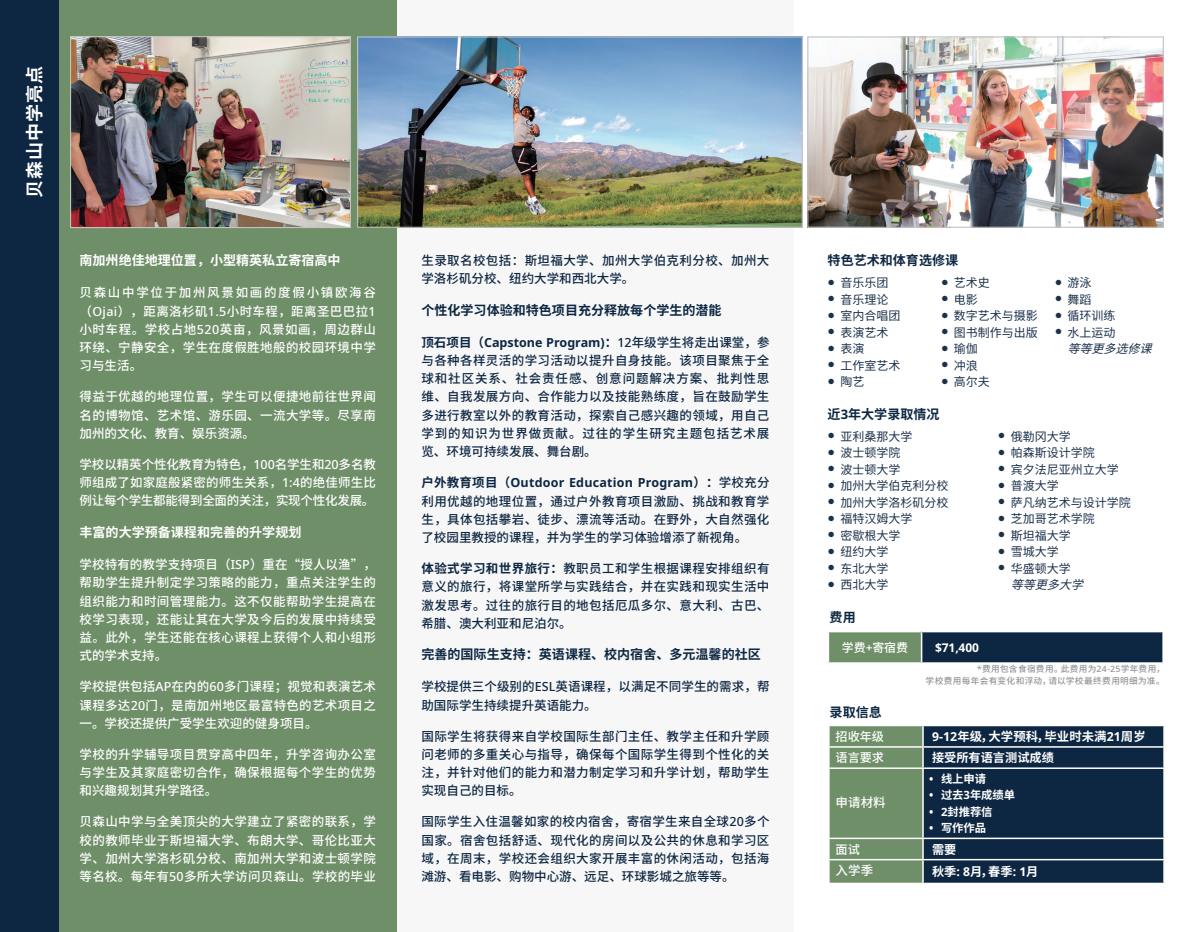
<style>
.page{position:relative;width:1191px;height:932px;background:#fff}
.page>*{position:absolute;margin:0;border:0;box-sizing:border-box;transform-origin:0 0}
.t1{font:700 18px "Source Han Sans CN";letter-spacing:.05em;color:#fff}
.t2{font:700 13.05px "Noto Sans CJ Ksc";color:#0d2743}
.t3{font:700 13.05px "Noto Sans CJ Ksc";color:#fff}
.t4{font:500 12.6px/18.3px "Noto Sans CJ Ksc";letter-spacing:.03em;color:#0d2743;text-align:justify}
.t5{font:500 12.6px/18.3px "Noto Sans CJ Ksc";letter-spacing:.03em;color:#fff;text-align:justify}
.t6{font:500 12.6px/18.3px "Noto Sans CJ Ksc";letter-spacing:.005em;color:#0d2743}
.t7{font:700 12.3px "Noto Sans CJ Ksc";letter-spacing:.005em;color:#fff}
.t8{font:700 12.15px "Noto Sans CJ Ksc";color:#fff}
.t9{font:500 12.15px "Noto Sans CJ Ksc";letter-spacing:-.01em;color:#fff}
.t10{font:12px "Noto Sans CJ Ksc";color:#1b314b}
.t11{font:italic 12px "Noto Sans CJ Ksc";color:#1b314b}
.t12{font:700 12px "Noto Sans";color:#fff}
.t13{font:500 12px "Noto Sans CJ Ksc";color:#fff}
.t14{font:700 11.4px "Noto Sans CJ Ksc";letter-spacing:-.005em;color:#fff}
._2020_Small_Print{font:500 8.7px "Noto Sans CJ Ksc";letter-spacing:.035em;color:#939598}
.s1{font-family:"Noto Sans"}
.s2{font-weight:700}
.s3{font-family:"Noto Sans";font-weight:700}
.s4{font-family:"Arial";font-size:12.6px}
.s5{font-family:"Noto Sans";font-size:12.15px}
</style>
<div class="page">
<div style="left:397px;top:0;width:397px;height:931px;background:#f7f7f7"></div>
<div style="left:58px;top:0;width:339px;height:931px;background:#6f8f68"></div>
<svg style="left:829px;top:725px;width:335px;height:157px;background:#324c55"></svg>
<hr style="left:829px;top:858px;width:94px;height:2px;background:#fff">
<hr style="left:923px;top:858px;width:241px;height:2px;background:#fff">
<div style="left:0;top:0;width:58px;height:931px;background:#0d2743"></div>
<div style="left:828px;top:631px;width:93px;height:31px;background:#6f8f68"></div>
<div style="left:921px;top:631px;width:242px;height:31px;background:#0d2743"></div>
<hr style="left:827px;top:630px;width:94px;height:2px;background:#fff">
<hr style="left:827px;top:632px;width:2px;height:30px;background:#fff">
<hr style="left:921px;top:630px;width:242px;height:2px;background:#fff">
<hr style="left:921px;top:632px;width:1px;height:30px;background:#fff">
<hr style="left:1162px;top:632px;width:1px;height:30px;background:#fff">
<img style="left:359px;top:38px;width:442px;height:188px">
<div style="left:357px;top:36px;width:446px;height:192px;border:1px solid #c3c3c3"></div>
<img style="left:72px;top:38px;width:277px;height:188px">
<div style="left:70px;top:36px;width:281px;height:192px;border:1px solid #c3c3c3"></div>
<img style="left:809px;top:38px;width:352px;height:188px">
<div style="left:807px;top:36px;width:356px;height:192px;border:1px solid #c3c3c3"></div>
<p class="t1" style="left:25px;top:197px;width:133px;rotate:-90deg">贝森山中学亮点</p>
<p class="t3" style="left:80px;top:253px;width:262px">南加州绝佳地理位置，小型精英私立寄宿高中</p>
<p class="t5" style="left:80px;top:284px;width:298px">贝森山中学位于加州风景如画的度假小镇欧海谷（<span class="s1">Ojai</span>），距离洛杉矶<span class="s1">1.5</span>小时车程，距离圣巴巴拉<span class="s1">1</span>小时车程。学校占地<span class="s1">520</span>英亩，风景如画，周边群山环绕、宁静安全，学生在度假胜地般的校园环境中学习与生活。</p>
<p class="t5" style="left:80px;top:388px;width:298px">得益于优越的地理位置，学生可以便捷地前往世界闻名的博物馆、艺术馆、游乐园、一流大学等。尽享南加州的文化、教育、娱乐资源。</p>
<p class="t5" style="left:80px;top:455px;width:298px">学校以精英个性化教育为特色，<span class="s1">100</span>名学生和<span class="s1">20</span>多名教师组成了如家庭般紧密的师生关系，<span class="s1">1:4</span>的绝佳师生比例让每个学生都能得到全面的关注，实现个性化发展。</p>
<p class="t3" style="left:80px;top:524px;width:223px">丰富的大学预备课程和完善的升学规划</p>
<p class="t5" style="left:80px;top:555px;width:298px">学校特有的教学支持项目（<span class="s1">ISP</span>）重在“授人以渔”，帮助学生提升制定学习策略的能力，重点关注学生的组织能力和时间管理能力。这不仅能帮助学生提高在校学习表现，还能让其在大学及今后的发展中持续受益。此外，学生还能在核心课程上获得个人和小组形式的学术支持。</p>
<p class="t5" style="left:80px;top:677px;width:298px">学校提供包括<span class="s1">AP</span>在内的<span class="s1">60</span>多门课程；视觉和表演艺术课程多达<span class="s1">20</span>门，是南加州地区最富特色的艺术项目之一。学校还提供广受学生欢迎的健身项目。</p>
<p class="t5" style="left:80px;top:745px;width:298px">学校的升学辅导项目贯穿高中四年，升学咨询办公室与学生及其家庭密切合作，确保根据每个学生的优势和兴趣规划其升学路径。</p>
<p class="t5" style="left:80px;top:812px;width:298px">贝森山中学与全美顶尖的大学建立了紧密的联系，学校的教师毕业于斯坦福大学、布朗大学、哥伦比亚大学、加州大学洛杉矶分校、南加州大学和波士顿学院等名校。每年有<span class="s1">50</span>多所大学访问贝森山。学校的毕业</p>
<p class="t4" style="left:421px;top:251px;width:349px">生录取名校包括：斯坦福大学、加州大学伯克利分校、加州大学洛杉矶分校、纽约大学和西北大学。</p>
<p class="t2" style="left:421px;top:302px;width:302px">个性化学习体验和特色项目充分释放每个学生的潜能</p>
<p class="t4" style="left:421px;top:333px;width:349px"><span class="s2">顶石项目（</span><span class="s3">Capstone Program)</span><span class="s2">：</span><span class="s1">12</span>年级学生将走出课堂，参与各种各样灵活的学习活动以提升自身技能。该项目聚焦于全球和社区关系、社会责任感、创意问题解决方案、批判性思维、自我发展方向、合作能力以及技能熟练度，旨在鼓励学生多进行教室以外的教育活动，探索自己感兴趣的领域，用自己学到的知识为世界做贡献。过往的学生研究主题包括艺术展览、环境可持续发展、舞台剧。</p>
<p class="t4" style="left:421px;top:473px;width:349px"><span class="s2">户外教育项目（</span><span class="s3">Outdoor Education Program</span><span class="s2">）：</span>学校充分利用优越的地理位置，通过户外教育项目激励、挑战和教育学生，具体包括攀岩、徒步、漂流等活动。在野外，大自然强化了校园里教授的课程，并为学生的学习体验增添了新视角。</p>
<p class="t4" style="left:421px;top:559px;width:349px"><span class="s2">体验式学习和世界旅行：</span>教职员工和学生根据课程安排组织有意义的旅行，将课堂所学与实践结合，并在实践和现实生活中激发思考。过往的旅行目的地包括厄瓜多尔、意大利、古巴、希腊、澳大利亚和尼泊尔。</p>
<p class="t2" style="left:421px;top:647px;width:341px">完善的国际生支持：英语课程、校内宿舍、多元温馨的社区</p>
<p class="t6" style="left:421px;top:677px;width:349px">学校提供三个级别的<span class="s1">ESL</span>英语课程，以满足不同学生的需求，帮助国际学生持续提升英语能力。</p>
<p class="t4" style="left:421px;top:726px;width:349px">国际学生将获得来自学校国际生部门主任、教学主任和升学顾问老师的多重关心与指导，确保每个国际学生得到个性化的关注，并针对他们的能力和潜力制定学习和升学计划，帮助学生实现自己的目标。</p>
<p class="t4" style="left:421px;top:812px;width:350px">国际学生入住温馨如家的校内宿舍，寄宿学生来自全球<span class="s1">20</span>多个国家。宿舍包括舒适、现代化的房间以及公共的休息和学习区域，在周末，学校还会组织大家开展丰富的休闲活动，包括海滩游、看电影、购物中心游、远足、环球影城之旅等等。</p>
<p class="t2" style="left:827px;top:253px;width:132px">特色艺术和体育选修课</p>
<p class="t10" style="left:827px;top:276px;width:62px"><span class="s4">●</span> 音乐乐团</p>
<p class="t10" style="left:827px;top:292px;width:62px"><span class="s4">●</span> 音乐理论</p>
<p class="t10" style="left:827px;top:309px;width:74px"><span class="s4">●</span> 室内合唱团</p>
<p class="t10" style="left:827px;top:325px;width:62px"><span class="s4">●</span> 表演艺术</p>
<p class="t10" style="left:827px;top:342px;width:38px"><span class="s4">●</span> 表演</p>
<p class="t10" style="left:827px;top:358px;width:74px"><span class="s4">●</span> 工作室艺术</p>
<p class="t10" style="left:827px;top:375px;width:38px"><span class="s4">●</span> 陶艺</p>
<p class="t10" style="left:941px;top:276px;width:50px"><span class="s4">●</span> 艺术史</p>
<p class="t10" style="left:941px;top:292px;width:38px"><span class="s4">●</span> 电影</p>
<p class="t10" style="left:941px;top:309px;width:98px"><span class="s4">●</span> 数字艺术与摄影</p>
<p class="t10" style="left:941px;top:325px;width:98px"><span class="s4">●</span> 图书制作与出版</p>
<p class="t10" style="left:941px;top:342px;width:38px"><span class="s4">●</span> 瑜伽</p>
<p class="t10" style="left:941px;top:358px;width:38px"><span class="s4">●</span> 冲浪</p>
<p class="t10" style="left:941px;top:375px;width:50px"><span class="s4">●</span> 高尔夫</p>
<p class="t2" style="left:827px;top:406px;width:113px">近<span class="s1">3</span>年大学录取情况</p>
<p class="t10" style="left:1054px;top:276px;width:38px"><span class="s4">●</span> 游泳</p>
<p class="t10" style="left:1054px;top:292px;width:38px"><span class="s4">●</span> 舞蹈</p>
<p class="t10" style="left:1054px;top:309px;width:62px"><span class="s4">●</span> 循环训练</p>
<p class="t10" style="left:1054px;top:325px;width:62px"><span class="s4">●</span> 水上运动</p>
<p class="t11" style="left:1067px;top:342px;width:95px">等等更多选修课</p>
<p class="t10" style="left:827px;top:429px;width:86px"><span class="s4">●</span> 亚利桑那大学</p>
<p class="t10" style="left:827px;top:446px;width:74px"><span class="s4">●</span> 波士顿学院</p>
<p class="t10" style="left:827px;top:462px;width:74px"><span class="s4">●</span> 波士顿大学</p>
<p class="t10" style="left:827px;top:479px;width:122px"><span class="s4">●</span> 加州大学伯克利分校</p>
<p class="t10" style="left:827px;top:495px;width:122px"><span class="s4">●</span> 加州大学洛杉矶分校</p>
<p class="t10" style="left:827px;top:512px;width:86px"><span class="s4">●</span> 福特汉姆大学</p>
<p class="t10" style="left:827px;top:528px;width:74px"><span class="s4">●</span> 密歇根大学</p>
<p class="t10" style="left:827px;top:545px;width:62px"><span class="s4">●</span> 纽约大学</p>
<p class="t10" style="left:827px;top:561px;width:62px"><span class="s4">●</span> 东北大学</p>
<p class="t10" style="left:827px;top:578px;width:62px"><span class="s4">●</span> 西北大学</p>
<p class="t2" style="left:829px;top:609px;width:28px">费用</p>
<p class="t13" style="left:842px;top:640px;width:68px">学费<span class="s1">+</span>寄宿费</p>
<p class="t12" style="left:935px;top:638px;width:45px">$71,400</p>
<p class="t10" style="left:998px;top:429px;width:74px"><span class="s4">●</span> 俄勒冈大学</p>
<p class="t10" style="left:998px;top:446px;width:98px"><span class="s4">●</span> 帕森斯设计学院</p>
<p class="t10" style="left:998px;top:462px;width:122px"><span class="s4">●</span> 宾夕法尼亚州立大学</p>
<p class="t10" style="left:998px;top:479px;width:62px"><span class="s4">●</span> 普渡大学</p>
<p class="t10" style="left:998px;top:495px;width:134px"><span class="s4">●</span> 萨凡纳艺术与设计学院</p>
<p class="t10" style="left:998px;top:512px;width:98px"><span class="s4">●</span> 芝加哥艺术学院</p>
<p class="t10" style="left:998px;top:528px;width:74px"><span class="s4">●</span> 斯坦福大学</p>
<p class="t10" style="left:998px;top:545px;width:62px"><span class="s4">●</span> 雪城大学</p>
<p class="t10" style="left:998px;top:561px;width:74px"><span class="s4">●</span> 华盛顿大学</p>
<p class="t11" style="left:1010px;top:578px;width:83px">等等更多大学</p>
<p class="_2020_Small_Print" style="left:977px;top:663px;width:189px"><span class="s1">*</span>费用包含食宿费用。此费用为<span class="s1">24-25</span>学年费用，</p>
<p class="_2020_Small_Print" style="left:925px;top:675px;width:241px">学校费用每年会有变化和浮动，请以学校最终费用明细为准。</p>
<p class="t2" style="left:829px;top:704px;width:54px">录取信息</p>
<p class="t9" style="left:835px;top:729px;width:50px">招收年级</p>
<p class="t7" style="left:932px;top:729px;width:215px"><span class="s5">9</span><span class="s1">-12</span>年级，大学预科，毕业时未满<span class="s1">21</span>周岁</p>
<p class="t9" style="left:835px;top:750px;width:50px">语言要求</p>
<p class="t8" style="left:932px;top:750px;width:123px">接受所有语言测试成绩</p>
<p class="t5" style="left:835px;top:793px;width:52px">申请材料</p>
<p class="t14" style="left:929px;top:772px;width:59px"><span class="s1">•</span> 线上申请</p>
<p class="t14" style="left:929px;top:788px;width:88px"><span class="s1">•</span> 过去<span class="s1">3</span>年成绩单</p>
<p class="t14" style="left:929px;top:805px;width:65px"><span class="s1">• 2</span>封推荐信</p>
<p class="t14" style="left:929px;top:821px;width:59px"><span class="s1">•</span> 写作作品</p>
<p class="t9" style="left:835px;top:842px;width:26px">面试</p>
<p class="t8" style="left:932px;top:842px;width:26px">需要</p>
<p class="t5" style="left:835px;top:861px;width:39px">入学季</p>
<p class="t8" style="left:932px;top:864px;width:108px">秋季<span class="s1">: 8</span>月，春季<span class="s1">: 1</span>月</p>
</div>
